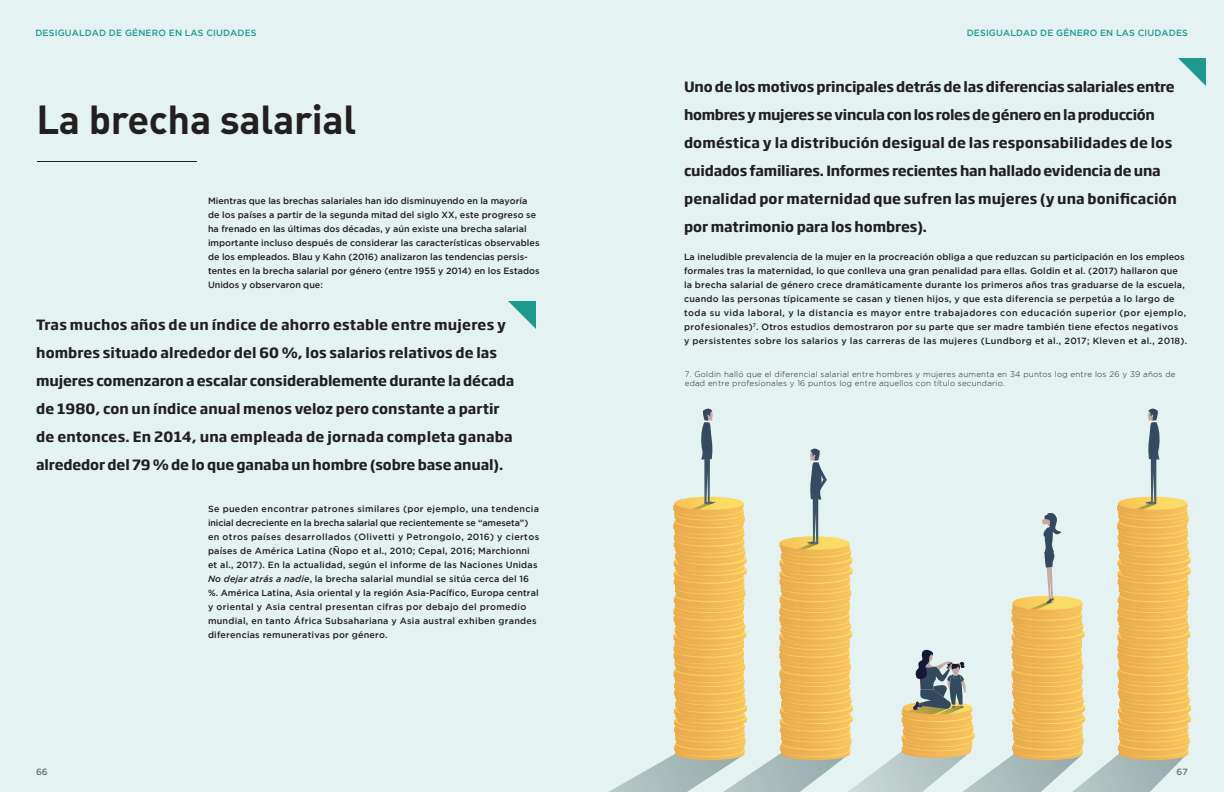
<style>
.page{position:relative;width:1224px;height:792px;background:#e4f3f1}
.page>*{position:absolute;margin:0;border:0;box-sizing:border-box;transform-origin:0 0}
.T1{font:40px "DIN Bold Alternate";letter-spacing:-.01em;color:#231f20}
.T3{font:700 14px/28px "Soho Gothic Pro";letter-spacing:-.005em;color:#231f20}
.body_new{font:500 9px/14px "Gotham";letter-spacing:.025em;color:#231f20}
.body_new-2{font:500 9px/14px "Gotham";letter-spacing:.005em;color:#231f20}
.t1{font:500 9px "Gotham";letter-spacing:.015em;color:#1f998e}
.t2{font:500 9px "Gotham";color:#6c6d70}
.Footnotes{font:300 8px/9.6px "Gotham";letter-spacing:.03em;color:#231f20}
.s1{font-style:italic}
</style>
<div class="page">
<svg style="left:609px;top:409px;width:582px;height:383px"></svg>
<hr style="left:37px;top:161px;width:160px;height:1px;background:#231f20">
<svg style="left:508px;top:301px;width:28px;height:28px"></svg>
<svg style="left:1178px;top:58px;width:28px;height:28px"></svg>
<p class="t1" style="left:35px;top:28px;width:223px">DESIGUALDAD DE GÉNERO EN LAS CIUDADES</p>
<p class="t1" style="left:967px;top:28px;width:223px">DESIGUALDAD DE GÉNERO EN LAS CIUDADES</p>
<p class="T1" style="left:36px;top:93px;width:322px">La brecha salarial</p>
<p class="body_new-2" style="left:208px;top:194px;width:333px">Mientras que las brechas salariales han ido disminuyendo en la mayoría de los países a partir de la segunda mitad del siglo XX, este progreso se ha frenado en las últimas dos décadas, y aún existe una brecha salarial importante incluso después de considerar las características observables de los empleados. Blau y Kahn (2016) analizaron las tendencias persis&shy;tentes en la brecha salarial por género (entre 1955 y 2014) en los Estados Unidos y observaron que:</p>
<p class="T3" style="left:36px;top:310px;width:480px">Tras muchos años de un índice de ahorro estable entre mujeres y hombres situado alrededor del 60 %, los salarios relativos de las mujeres comenzaron a escalar considerablemente durante la década de 1980, con un índice anual menos veloz pero constante a partir de entonces. En 2014, una empleada de jornada completa ganaba alrededor del 79 % de lo que ganaba un hombre (sobre base anual).</p>
<p class="body_new" style="left:208px;top:502px;width:333px">Se pueden encontrar patrones similares (por ejemplo, una tendencia inicial decreciente en la brecha salarial que recientemente se “ameseta”) en otros países desarrollados (Olivetti y Petrongolo, 2016) y ciertos países de América Latina (Ñopo et al., 2010; Cepal, 2016; Marchionni et al., 2017). En la actualidad, según el informe de las Naciones Unidas <span class="s1">No dejar atrás a nadie</span>, la brecha salarial mundial se sitúa cerca del 16 %. América Latina, Asia oriental y la región Asia-Pacífico, Europa central y oriental y Asia central presentan cifras por debajo del promedio mundial, en tanto África Subsahariana y Asia austral exhiben grandes diferencias remunerativas por género.</p>
<p class="T3" style="left:684px;top:72px;width:495px">Uno de los motivos principales detrás de las diferencias salariales entre hombres y mujeres se vincula con los roles de género en la producción doméstica y la distribución desigual de las responsabilidades de los cuidados familiares. Informes recientes han hallado evidencia de una penalidad por maternidad que sufren las mujeres (y una bonificación por matrimonio para los hombres).</p>
<p class="body_new" style="left:684px;top:250px;width:505px">La ineludible prevalencia de la mujer en la procreación obliga a que reduzcan su participación en los empleos formales tras la maternidad, lo que conlleva una gran penalidad para ellas. Goldin et al. (2017) hallaron que la brecha salarial de género crece dramáticamente durante los primeros años tras graduarse de la escuela, cuando las personas típicamente se casan y tienen hijos, y que esta diferencia se perpetúa a lo largo de toda su vida laboral, y la distancia es mayor entre trabajadores con educación superior (por ejemplo, profesionales)<sup>7</sup>. Otros estudios demostraron por su parte que ser madre también tiene efectos negativos<br>y persistentes sobre los salarios y las carreras de las mujeres (Lundborg et al., 2017; Kleven et al., 2018).</p>
<p class="Footnotes" style="left:685px;top:369px;width:492px">7. Goldin halló que el diferencial salarial entre hombres y mujeres aumenta en 34 puntos log entre los 26 y 39 años de edad entre profesionales y 16 puntos log entre aquellos con título secundario.</p>
<p class="t2" style="left:36px;top:766px;width:13px">66</p>
<p class="t2" style="left:1177px;top:766px;width:13px">67</p>
</div>
